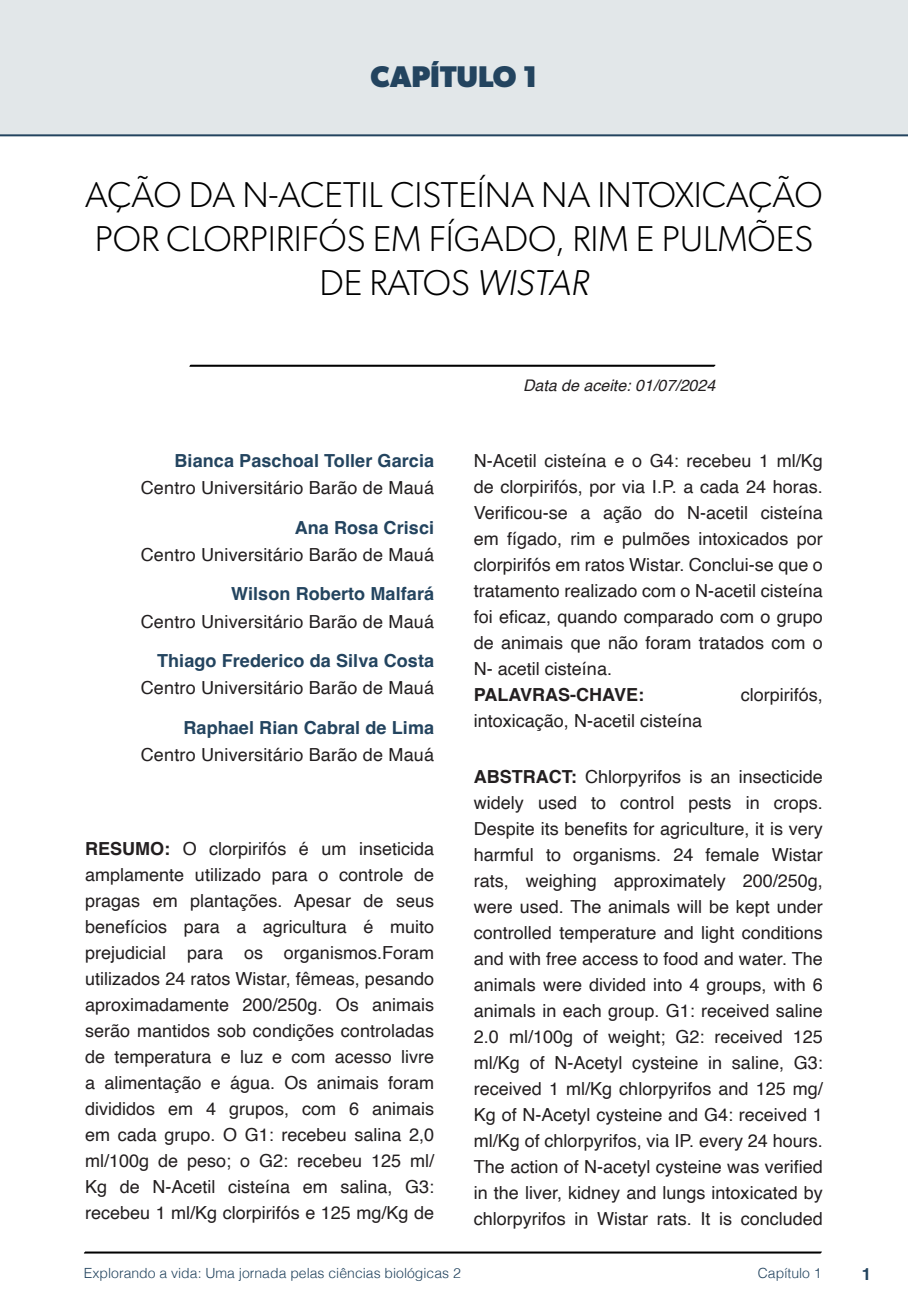
<style>
.page{position:relative;width:908px;height:1304px;background:#fff}
.page>*{position:absolute;margin:0;border:0;box-sizing:border-box;transform-origin:0 0}
.nome_artigos{font:300 36px/44px "Gibson";color:#000;text-align:center}
.capítulos{font:700 30px "Gibson";color:#23445f}
.Resumos_e_PC_TXT{font:18px/26px "Helvetica";color:#231f20;text-align:justify}
.info_autores{font:18px "Helvetica";letter-spacing:.01em;color:#231f20}
.nome_autores{font:700 18px "Helvetica";letter-spacing:.005em;color:#23445f}
.Resumos_e_PC_TXT-2{font:700 18px "Helvetica";color:#231f20}
.t1{font:700 16.8px "Helvetica";color:#23445f}
.t2{font:italic 16px "Helvetica";color:#231f20}
.t3{font:300 14px "Helvetica";color:#23445f}
.s1{font-style:italic}
.s2{font-weight:700}
</style>
<div class="page">
<svg style="left:84px;top:1251px;width:737px;height:3px;background:#515151"></svg>
<div style="left:0;top:0;width:907px;height:136px;background:#e2e7e9"></div>
<svg style="left:189px;top:364px;width:526px;height:3px;background:#4f4f4f"></svg>
<div style="left:64px;top:74px;width:61px;height:54px;background:#e2e7e9"></div>
<p class="capítulos" style="left:370px;top:58px;width:168px">CAPÍTULO 1</p>
<p class="nome_artigos" style="left:85px;top:172px;width:739px">AÇÃO DA N-ACETIL CISTEÍNA NA INTOXICAÇÃO<br>POR CLORPIRIFÓS EM FÍGADO, RIM E PULMÕES<br>DE RATOS <span class="s1">WISTAR</span></p>
<p class="nome_autores" style="left:174px;top:450px;width:261px">Bianca Paschoal Toller Garcia</p>
<p class="info_autores" style="left:141px;top:474px;width:295px">Centro Universitário Barão de Mauá</p>
<p class="nome_autores" style="left:294px;top:516px;width:141px">Ana Rosa Crisci</p>
<p class="info_autores" style="left:141px;top:541px;width:295px">Centro Universitário Barão de Mauá</p>
<p class="nome_autores" style="left:231px;top:583px;width:204px">Wilson Roberto Malfará</p>
<p class="info_autores" style="left:141px;top:608px;width:295px">Centro Universitário Barão de Mauá</p>
<p class="nome_autores" style="left:157px;top:650px;width:278px">Thiago Frederico da Silva Costa</p>
<p class="info_autores" style="left:141px;top:674px;width:295px">Centro Universitário Barão de Mauá</p>
<p class="nome_autores" style="left:183px;top:716px;width:252px">Raphael Rian Cabral de Lima</p>
<p class="info_autores" style="left:141px;top:741px;width:295px">Centro Universitário Barão de Mauá</p>
<p class="Resumos_e_PC_TXT" style="left:85px;top:836px;width:350px"><span class="s2">RESUMO:</span> O clorpirifós é um inseticida amplamente utilizado para o controle de pragas em plantações. Apesar de seus benefícios para a agricultura é muito prejudicial para os organismos.Foram utilizados 24 ratos Wistar, fêmeas, pesando aproximadamente 200/250g. Os animais serão mantidos sob condições controladas de temperatura e luz e com acesso livre a alimentação e água. Os animais foram divididos em 4 grupos, com 6 animais em cada grupo. O G1: recebeu salina 2,0 ml/100g de peso; o G2: recebeu 125 ml/ Kg de N-Acetil cisteína em salina, G3: recebeu 1 ml/Kg clorpirifós e 125 mg/Kg de</p>
<p class="t2" style="left:523px;top:373px;width:194px">Data de aceite: 01/07/2024</p>
<p class="Resumos_e_PC_TXT" style="left:473px;top:448px;width:350px">N-Acetil cisteína e o G4: recebeu 1 ml/Kg de clorpirifós, por via I.P. a cada 24 horas.<br>Verificou-se a ação do N-acetil cisteína em fígado, rim e pulmões intoxicados por clorpirifós em ratos Wistar. Conclui-se que o tratamento realizado com o N-acetil cisteína foi eficaz, quando comparado com o grupo de animais que não foram tratados com o N- acetil cisteína.</p>
<p class="Resumos_e_PC_TXT-2" style="left:473px;top:684px;width:172px">PALAVRAS-CHAVE:</p>
<p class="Resumos_e_PC_TXT" style="left:740px;top:682px;width:84px">clorpirifós,</p>
<p class="Resumos_e_PC_TXT" style="left:473px;top:708px;width:230px">intoxicação, N-acetil cisteína</p>
<p class="Resumos_e_PC_TXT" style="left:473px;top:764px;width:350px"><span class="s2">ABSTRACT:</span> Chlorpyrifos is an insecticide widely used to control pests in crops.<br>Despite its benefits for agriculture, it is very harmful to organisms. 24 female Wistar rats, weighing approximately 200/250g, were used. The animals will be kept under controlled temperature and light conditions and with free access to food and water. The animals were divided into 4 groups, with 6 animals in each group. G1: received saline 2.0 ml/100g of weight; G2: received 125 ml/Kg of N-Acetyl cysteine in saline, G3: received 1 ml/Kg chlorpyrifos and 125 mg/ Kg of N-Acetyl cysteine and G4: received 1 ml/Kg of chlorpyrifos, via IP. every 24 hours.<br>The action of N-acetyl cysteine was verified in the liver, kidney and lungs intoxicated by chlorpyrifos in Wistar rats. It is concluded</p>
<p class="t3" style="left:84px;top:1261px;width:378px">Explorando a vida: Uma jornada pelas ciências biológicas 2</p>
<p class="t3" style="left:757px;top:1261px;width:65px">Capítulo 1</p>
<p class="t1" style="left:861px;top:1264px;width:11px">1</p>
</div>
